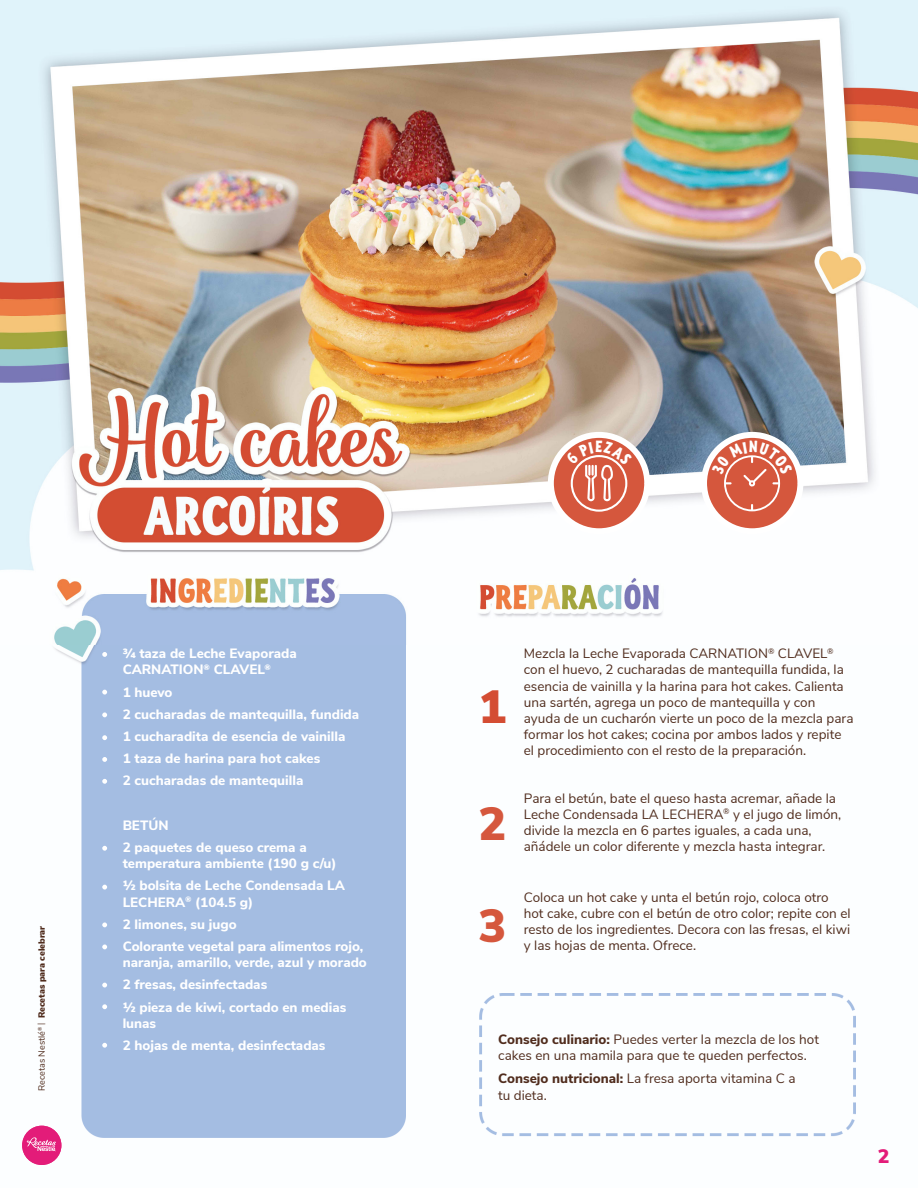
<style>
.page{position:relative;width:918px;height:1188px;background:#fff}
.page>*{position:absolute;margin:0;border:0;box-sizing:border-box;transform-origin:0 0}
.t1{font:900 46.5px "Nunito Sans";color:#d5573d}
.t2{font:900 46.5px "Nunito Sans";color:#d44d33}
.t3{font:900 19.5px "Nunito Sans";color:#e31c79}
.t4{font:13.5px/16.2px "Nunito Sans";color:#502c1d}
.t5{font:800 13.5px/16.2px "Nunito Sans";color:#fff}
.t6{font:900 9px "Nunito Sans";color:#502c1d}
.s1{font-weight:400}
.s2{font-family:"Photo Wall Poster Serif";font-weight:400}
.s3{font-weight:800}
</style>
<div class="page">
<img style="left:22px;top:645px;width:834px;height:520px">
<img style="left:22px;top:1126px;width:39px;height:39px;border-radius:20px">
<svg style="left:27px;top:1137px;width:29px;height:14px"></svg>
<img style="left:0;top:0;width:918px;height:645px">
<svg style="left:701px;top:432px;width:102px;height:102px"></svg>
<svg style="left:548px;top:432px;width:102px;height:102px;fill:#d5573d"></svg>
<svg style="left:102px;top:652px;width:5px;height:5px"></svg>
<svg style="left:102px;top:690px;width:5px;height:5px"></svg>
<svg style="left:102px;top:712px;width:5px;height:5px"></svg>
<svg style="left:102px;top:735px;width:5px;height:5px"></svg>
<svg style="left:102px;top:757px;width:5px;height:5px"></svg>
<svg style="left:102px;top:779px;width:5px;height:5px"></svg>
<svg style="left:102px;top:846px;width:5px;height:5px"></svg>
<svg style="left:102px;top:885px;width:5px;height:5px"></svg>
<svg style="left:102px;top:922px;width:5px;height:5px"></svg>
<svg style="left:102px;top:944px;width:5px;height:5px"></svg>
<svg style="left:102px;top:983px;width:5px;height:5px"></svg>
<svg style="left:102px;top:1004px;width:5px;height:5px"></svg>
<svg style="left:102px;top:1043px;width:5px;height:5px"></svg>
<svg style="left:566px;top:441px;width:67px;height:61px"></svg>
<svg style="left:712px;top:441px;width:81px;height:70px"></svg>
<p class="t6" style="left:35px;top:1091px;width:167px;rotate:-90deg"><span class="s1">Recetas Nestlé</span><sup>®</sup> <span class="s2">|</span> Recetas para celebrar</p>
<p class="t5" style="left:123px;top:645px;width:176px">¾ taza de Leche Evaporada<br>CARNATION<sup>®</sup> CLAVEL<sup>®</sup></p>
<p class="t5" style="left:123px;top:683px;width:51px">1 huevo</p>
<p class="t5" style="left:123px;top:705px;width:238px">2 cucharadas de mantequilla, fundida</p>
<p class="t5" style="left:123px;top:727px;width:224px">1 cucharadita de esencia de vainilla</p>
<p class="t5" style="left:123px;top:750px;width:199px">1 taza de harina para hot cakes</p>
<p class="t5" style="left:123px;top:772px;width:182px">2 cucharadas de mantequilla</p>
<p class="t5" style="left:123px;top:816px;width:47px">BETÚN</p>
<p class="t5" style="left:123px;top:838px;width:215px">2 paquetes de queso crema a temperatura ambiente (190 g c/u)</p>
<p class="t5" style="left:123px;top:877px;width:224px">½ bolsita de Leche Condensada LA<br>LECHERA<sup>®</sup> (104.5 g)</p>
<p class="t5" style="left:123px;top:915px;width:116px">2 limones, su jugo</p>
<p class="t5" style="left:123px;top:937px;width:246px">Colorante vegetal para alimentos rojo, naranja, amarillo, verde, azul y morado</p>
<p class="t5" style="left:123px;top:976px;width:146px">2 fresas, desinfectadas</p>
<p class="t5" style="left:123px;top:998px;width:225px">½ pieza de kiwi, cortado en medias lunas</p>
<p class="t5" style="left:123px;top:1036px;width:204px">2 hojas de menta, desinfectadas</p>
<p class="t2" style="left:479px;top:672px;width:29px">1</p>
<p class="t1" style="left:479px;top:790px;width:29px">2</p>
<p class="t1" style="left:479px;top:892px;width:29px">3</p>
<p class="t4" style="left:524px;top:645px;width:331px">Mezcla la Leche Evaporada CARNATION<sup>®</sup> CLAVEL<sup>® </sup>con el huevo, 2 cucharadas de mantequilla fundida, la esencia de vainilla y la harina para hot cakes. Calienta una sartén, agrega un poco de mantequilla y con ayuda de un cucharón vierte un poco de la mezcla para formar los hot cakes; cocina por ambos lados y repite el procedimiento con el resto de la preparación.</p>
<p class="t4" style="left:524px;top:789px;width:319px">Para el betún, bate el queso hasta acremar, añade la Leche Condensada LA LECHERA<sup>®</sup> y el jugo de limón, divide la mezcla en 6 partes iguales, a cada una, añádele un color diferente y mezcla hasta integrar.</p>
<p class="t4" style="left:524px;top:888px;width:328px">Coloca un hot cake y unta el betún rojo, coloca otro hot cake, cubre con el betún de otro color; repite con el resto de los ingredientes. Decora con las fresas, el kiwi y las hojas de menta. Ofrece.</p>
<p class="t4" style="left:498px;top:1030px;width:322px"><span class="s3">Consejo culinario:</span> Puedes verter la mezcla de los hot cakes en una mamila para que te queden perfectos.</p>
<p class="t4" style="left:498px;top:1070px;width:299px"><span class="s3">Consejo nutricional:</span> La fresa aporta vitamina C a tu dieta.</p>
<h2 class="t3" style="left:878px;top:1142px;width:13px">2</h2>
</div>
